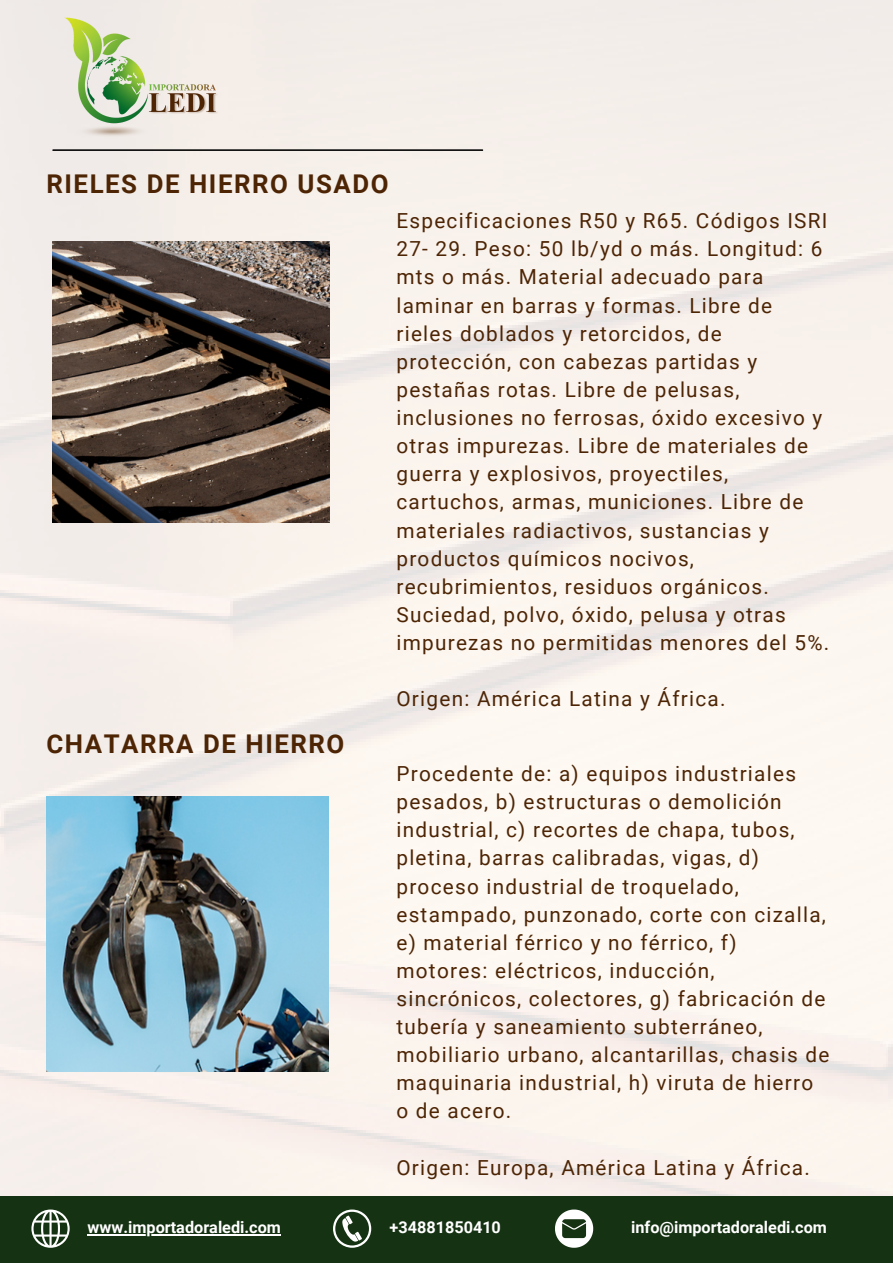
<style>
.page{position:relative;width:893px;height:1264px;background:#fff}
.page>*{position:absolute;margin:0;border:0;box-sizing:border-box;transform-origin:0 0}
.t1{font:700 25.8px "Roboto";letter-spacing:.06em;color:#4d2505}
.t2{font:20.7px/28px "Roboto";letter-spacing:.06em;color:#4d2505}
.t3{font:700 16.2px "Roboto";color:#fff}
</style>
<div class="page">
<img style="left:0;top:0;width:892px;height:1195px">
<img style="left:46px;top:0;width:189px;height:154px">
<hr style="left:53px;top:150px;width:429px;height:1px;background:#000">
<img style="left:46px;top:796px;width:283px;height:275px">
<img style="left:52px;top:242px;width:277px;height:281px">
<div style="left:0;top:1195px;width:892px;height:67px;background:#153212"></div>
<svg style="left:333px;top:1209px;width:38px;height:38px"></svg>
<svg style="left:31px;top:1209px;width:39px;height:38px"></svg>
<svg style="left:555px;top:1209px;width:38px;height:38px"></svg>
<hr style="left:88px;top:1234px;width:193px;height:1px;background:#fff">
<p class="t1" style="left:46px;top:169px;width:343px">RIELES DE HIERRO USADO</p>
<p class="t2" style="left:396px;top:207px;width:434px">Especificaciones R50 y R65. Códigos ISRI 27- 29. Peso: 50 lb/yd o más. Longitud: 6 mts o más. Material adecuado para laminar en barras y formas. Libre de rieles doblados y retorcidos, de protección, con cabezas partidas y pestañas rotas. Libre de pelusas, inclusiones no ferrosas, óxido excesivo y otras impurezas. Libre de materiales de guerra y explosivos, proyectiles, cartuchos, armas, municiones. Libre de materiales radiactivos, sustancias y productos químicos nocivos, recubrimientos, residuos orgánicos.<br>Suciedad, polvo, óxido, pelusa y otras impurezas no permitidas menores del 5%.</p>
<p class="t2" style="left:396px;top:685px;width:330px">Origen: América Latina y África.</p>
<p class="t1" style="left:46px;top:729px;width:299px">CHATARRA DE HIERRO</p>
<p class="t2" style="left:396px;top:760px;width:434px">Procedente de: a) equipos industriales pesados, b) estructuras o demolición industrial, c) recortes de chapa, tubos, pletina, barras calibradas, vigas, d) proceso industrial de troquelado, estampado, punzonado, corte con cizalla, e) material férrico y no férrico, f) motores: eléctricos, inducción, sincrónicos, colectores, g) fabricación de tubería y saneamiento subterráneo, mobiliario urbano, alcantarillas, chasis de maquinaria industrial, h) viruta de hierro o de acero.</p>
<p class="t2" style="left:396px;top:1153px;width:415px">Origen: Europa, América Latina y África.</p>
<p class="t3" style="left:88px;top:1218px;width:195px">www.importadoraledi.com</p>
<p class="t3" style="left:389px;top:1217px;width:113px">+34881850410</p>
<p class="t3" style="left:631px;top:1218px;width:197px">info@importadoraledi.com</p>
</div>
